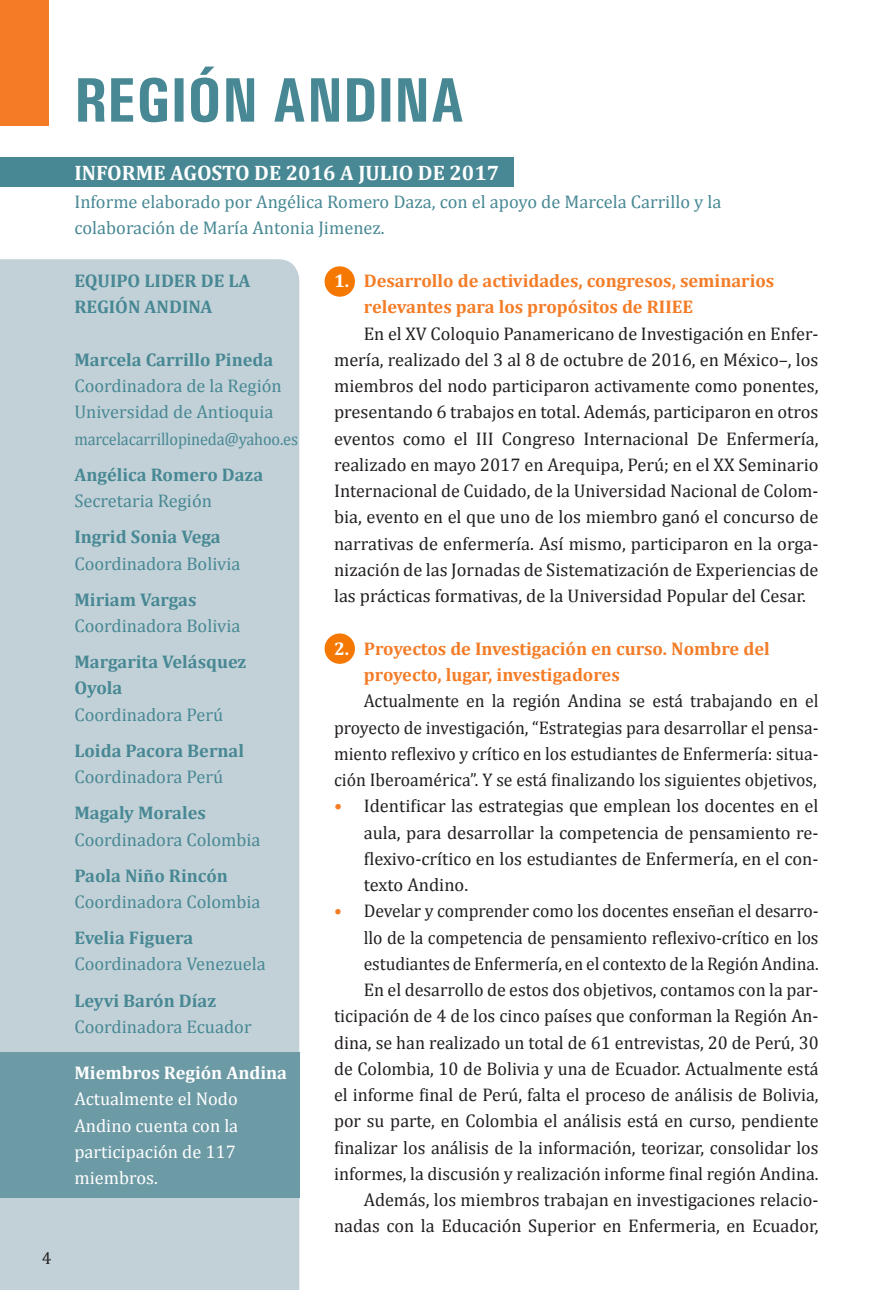
<style>
.page{position:relative;width:893px;height:1290px;background:#fff}
.page>*{position:absolute;margin:0;border:0;box-sizing:border-box;transform-origin:0 0}
.t1{font:700 condensed 63px "Univers";color:#478894}
.t2{font:700 21px "Cambria";color:#fff}
.t3{font:18.38px/26.2px "Cambria";color:#231f20;text-align:justify;scale:.96 1}
.t4{font:18.38px/26.2px "Cambria";color:#231f20;text-align:justify}
.t5{font:18.38px/26.2px "Cambria";color:#478894}
.t6{font:700 18.38px/26.2px "Cambria";color:#478894}
.t7{font:700 18.38px/26.2px "Cambria";color:#f47c27}
.t8{font:18.38px/26.4px "Cambria";color:#fff}
.t9{font:700 18.38px "Cambria";color:#fff}
.t10{font:17.5px "Cambria";letter-spacing:-.01em;color:#478894;scale:.93 1}
.t11{font:17.5px "Cambria";color:#231f20}
.s1{color:#fff}
.s2{color:#f47c27}
</style>
<div class="page">
<div style="left:0;top:259px;width:299px;height:1031px;background:#c2d1d7"></div>
<div style="left:325px;top:633px;width:30px;height:31px;background:#f57802;border-radius:50%"></div>
<div style="left:325px;top:266px;width:30px;height:31px;background:#f57802;border-radius:50%"></div>
<div style="left:0;top:1052px;width:299px;height:146px;background:#6c9aa5"></div>
<div style="left:0;top:158px;width:513px;height:29px;background:#478894"></div>
<div style="left:0;top:0;width:49px;height:126px;background:#f47c27"></div>
<p class="t11" style="left:42px;top:1247px;width:11px">4</p>
<h1 class="t1" style="left:74px;top:62px;width:392px">REGIÓN ANDINA</h1>
<p class="t2" style="left:74px;top:158px;width:426px">INFORME AGOSTO DE 2016 A JULIO DE 2017</p>
<p class="t5" style="left:74px;top:188px;width:648px">Informe elaborado por Angélica Romero Daza, con el apoyo de Marcela Carrillo y la colaboración de María Antonia Jimenez.</p>
<p class="t7" style="left:364px;top:267px;width:412px;text-indent:-30px"><span class="s1">1.</span> Desarrollo de actividades, congresos, seminarios relevantes para los propósitos de RIIEE</p>
<p class="t4" style="left:334px;top:320px;width:486px;text-indent:30px">En el XV Coloquio Panamericano de Investigación en Enfer&shy;mería, realizado del 3 al 8 de octubre de 2016, en México–, los miembros del nodo participaron activamente como ponentes, presentando 6 trabajos en total. Además, participaron en otros eventos como el III Congreso Internacional De Enfermería, realizado en mayo 2017 en Arequipa, Perú; en el XX Seminario Internacional de Cuidado, de la Universidad Nacional de Colom&shy;bia, evento en el que uno de los miembro ganó el concurso de narrativas de enfermería. Así mismo, participaron en la orga&shy;nización de las Jornadas de Sistematización de Experiencias de las prácticas formativas, de la Universidad Popular del Cesar.</p>
<p class="t7" style="left:364px;top:635px;width:407px;text-indent:-30px"><span class="s1">2.</span> Proyectos de Investigación en curso. Nombre del proyecto, lugar, investigadores</p>
<p class="t3" style="left:334px;top:688px;width:506px;text-indent:30px">Actualmente en la región Andina se está trabajando en el proyecto de investigación, “Estrategias para desarrollar el pensa&shy;miento reflexivo y crítico en los estudiantes de Enfermería: situa&shy;ción Iberoamérica”. Y se está finalizando los siguientes objetivos,</p>
<p class="t4" style="left:364px;top:793px;width:456px;text-indent:-30px"><span class="s2">•</span> Identificar las estrategias que emplean los docentes en el aula, para desarrollar la competencia de pensamiento re&shy;flexivo-crítico en los estudiantes de Enfermería, en el con&shy;texto Andino.</p>
<p class="t3" style="left:334px;top:898px;width:506px;text-align:right"><span class="s2">•</span> Develar y comprender como los docentes enseñan el desarro&shy;llo de la competencia de pensamiento reflexivo-crítico en los estudiantes de Enfermería, en el contexto de la Región Andina.<br>En el desarrollo de estos dos objetivos, contamos con la par&shy;ticipación de 4 de los cinco países que conforman la Región An&shy;dina, se han realizado un total de 61 entrevistas, 20 de Perú, 30 de Colombia, 10 de Bolivia y una de Ecuador. Actualmente está el informe final de Perú, falta el proceso de análisis de Bolivia, por su parte, en Colombia el análisis está en curso, pendiente finalizar los análisis de la información, teorizar, consolidar los informes, la discusión y realización informe final región Andina.<br>Además, los miembros trabajan en investigaciones relacio&shy;nadas con la Educación Superior en Enfermeria, en Ecuador,</p>
<p class="t6" style="left:74px;top:267px;width:178px">EQUIPO LIDER DE LA<br>REGIÓN ANDINA</p>
<p class="t6" style="left:74px;top:346px;width:200px">Marcela Carrillo Pineda</p>
<p class="t5" style="left:74px;top:373px;width:209px">Coordinadora de la Región<br>Universidad de Antioquia</p>
<p class="t10" style="left:74px;top:428px;width:242px">marcelacarrillopineda@yahoo.es</p>
<p class="t6" style="left:74px;top:461px;width:190px">Angélica Romero Daza</p>
<p class="t5" style="left:74px;top:488px;width:139px">Secretaria Región</p>
<p class="t6" style="left:74px;top:523px;width:148px">Ingrid Sonia Vega</p>
<p class="t5" style="left:74px;top:550px;width:167px">Coordinadora Bolivia</p>
<p class="t6" style="left:74px;top:586px;width:124px">Miriam Vargas</p>
<p class="t5" style="left:74px;top:612px;width:167px">Coordinadora Bolivia</p>
<p class="t6" style="left:74px;top:648px;width:174px">Margarita Velásquez<br>Oyola</p>
<p class="t5" style="left:74px;top:701px;width:150px">Coordinadora Perú</p>
<p class="t6" style="left:74px;top:737px;width:171px">Loida Pacora Bernal</p>
<p class="t5" style="left:74px;top:764px;width:150px">Coordinadora Perú</p>
<p class="t6" style="left:74px;top:799px;width:133px">Magaly Morales</p>
<p class="t5" style="left:74px;top:826px;width:188px">Coordinadora Colombia</p>
<p class="t6" style="left:74px;top:862px;width:155px">Paola Niño Rincón</p>
<p class="t5" style="left:74px;top:888px;width:188px">Coordinadora Colombia</p>
<p class="t6" style="left:74px;top:924px;width:120px">Evelia Figuera</p>
<p class="t5" style="left:74px;top:951px;width:193px">Coordinadora Venezuela</p>
<p class="t6" style="left:74px;top:986px;width:143px">Leyvi Barón Díaz</p>
<p class="t5" style="left:74px;top:1013px;width:179px">Coordinadora Ecuador</p>
<p class="t9" style="left:74px;top:1060px;width:214px">Miembros Región Andina</p>
<p class="t8" style="left:74px;top:1086px;width:165px">Actualmente el Nodo<br>Andino cuenta con la participación de 117 miembros.</p>
</div>
